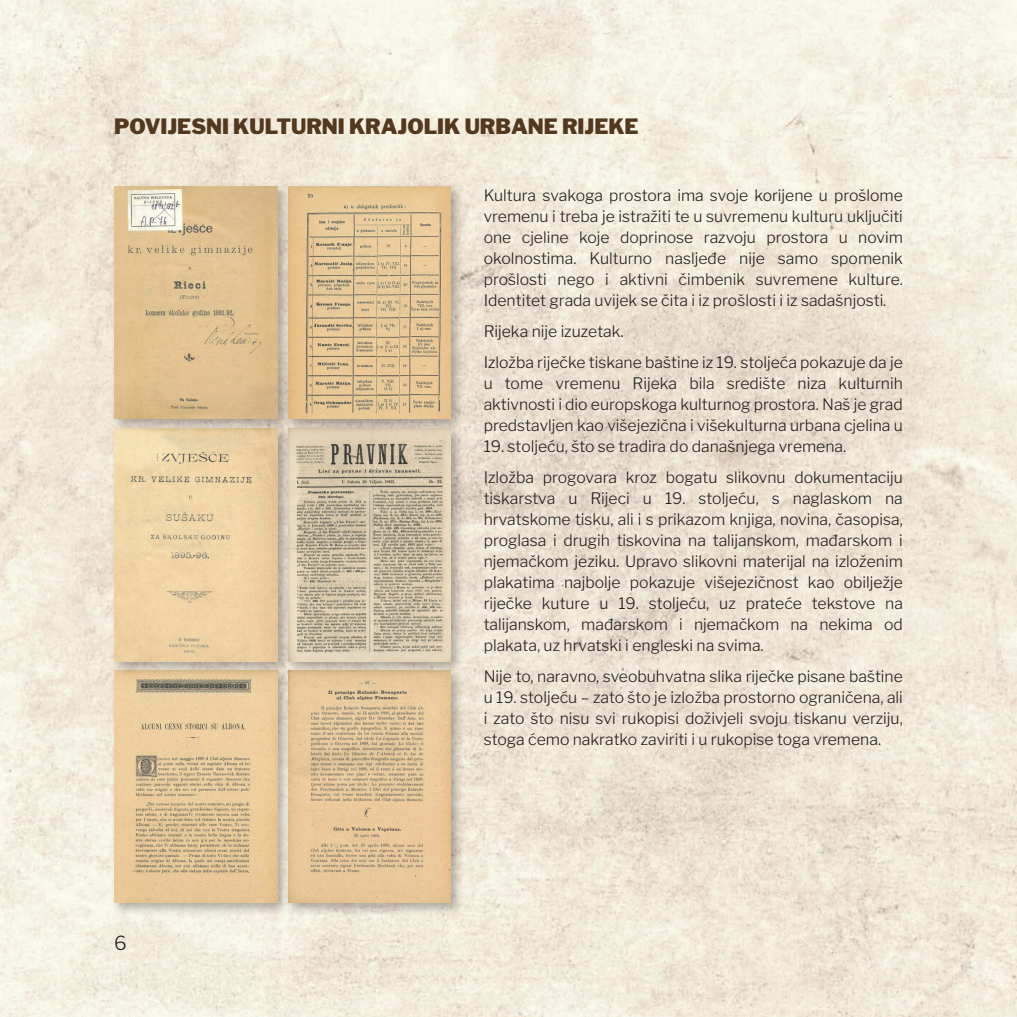
<style>
.page{position:relative;width:1017px;height:1017px;background:#fff}
.page>*{position:absolute;margin:0;border:0;box-sizing:border-box;transform-origin:0 0}
.naslov_1{font:900 21px "Libre Franklin";color:#533820}
.t1{font:300 19.25px "Libre Franklin";color:#231f20}
.osnovni{font:300 15.75px/21px "Libre Franklin";color:#231f20;text-align:justify}
</style>
<div class="page">
<img style="left:0;top:0;width:1017px;height:1017px">
<div style="left:284px;top:665px;width:181px;height:252px;background:#231f20;opacity:.35"></div>
<img style="left:291px;top:675px;width:160px;height:228px">
<div style="left:109px;top:665px;width:182px;height:252px;background:#231f20;opacity:.35"></div>
<img style="left:114px;top:676px;width:163px;height:227px">
<div style="left:284px;top:424px;width:181px;height:251px;background:#231f20;opacity:.35"></div>
<img style="left:291px;top:433px;width:160px;height:228px">
<div style="left:109px;top:424px;width:182px;height:252px;background:#231f20;opacity:.35"></div>
<img style="left:114px;top:433px;width:163px;height:228px">
<div style="left:284px;top:181px;width:181px;height:252px;background:#231f20;opacity:.35"></div>
<img style="left:291px;top:186px;width:160px;height:233px">
<div style="left:109px;top:181px;width:182px;height:252px;background:#231f20;opacity:.35"></div>
<img style="left:114px;top:186px;width:163px;height:233px">
<p class="naslov_1" style="left:114px;top:114px;width:526px">POVIJESNI KULTURNI KRAJOLIK URBANE RIJEKE</p>
<p class="t1" style="left:114px;top:931px;width:14px">6</p>
<p class="osnovni" style="left:484px;top:185px;width:421px">Kultura svakoga prostora ima svoje korijene u prošlome vremenu i treba je istražiti te u suvremenu kulturu uključiti one cjeline koje doprinose razvoju prostora u novim okolnostima. Kulturno nasljeđe nije samo spomenik prošlosti nego i aktivni čimbenik suvremene kulture.<br>Identitet grada uvijek se čita i iz prošlosti i iz sadašnjosti.</p>
<p class="osnovni" style="left:484px;top:321px;width:141px">Rijeka nije izuzetak.</p>
<p class="osnovni" style="left:484px;top:352px;width:421px">Izložba riječke tiskane baštine iz 19. stoljeća pokazuje da je u tome vremenu Rijeka bila središte niza kulturnih aktivnosti i dio europskoga kulturnog prostora. Naš je grad predstavljen kao višejezična i višekulturna urbana cjelina u</p>
<p class="osnovni" style="left:484px;top:436px;width:364px">19. stoljeću, što se tradira do današnjega vremena.</p>
<p class="osnovni" style="left:484px;top:467px;width:421px">Izložba progovara kroz bogatu slikovnu dokumentaciju tiskarstva u Rijeci u 19. stoljeću, s naglaskom na hrvatskome tisku, ali i s prikazom knjiga, novina, časopisa, proglasa i drugih tiskovina na talijanskom, mađarskom i njemačkom jeziku. Upravo slikovni materijal na izloženim plakatima najbolje pokazuje višejezičnost kao obilježje riječke kuture u 19. stoljeću, uz prateće tekstove na talijanskom, mađarskom i njemačkom na nekima od plakata, uz hrvatski i engleski na svima.</p>
<p class="osnovni" style="left:484px;top:666px;width:421px">Nije to, naravno, sveobuhvatna slika riječke pisane baštine u 19. stoljeću – zato što je izložba prostorno ograničena, ali i zato što nisu svi rukopisi doživjeli svoju tiskanu verziju, stoga ćemo nakratko zaviriti i u rukopise toga vremena.</p>
</div>
